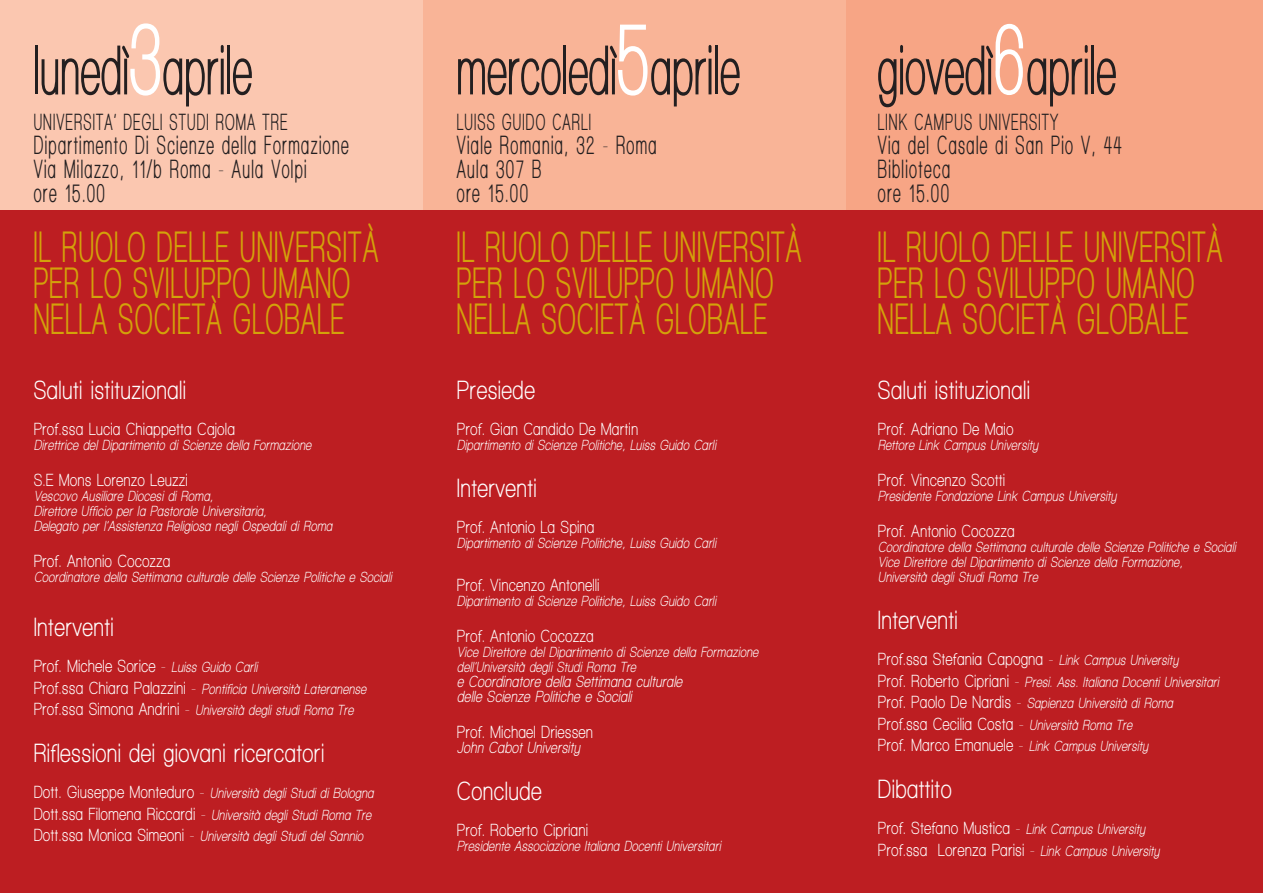
<style>
.page{position:relative;width:1263px;height:893px;background:#fbc7b0}
.page>*{position:absolute;margin:0;border:0;box-sizing:border-box;transform-origin:0 0}
.t1{font:700 ultra-condensed 72px "Walkway";letter-spacing:.025em;color:#231f20}
.t2{font:700 ultra-condensed 45px/36px "Walkway";letter-spacing:.05em;color:#d3a20a}
.t3{font:700 ultra-condensed 27px "Walkway";letter-spacing:.075em;color:#231f20}
.t4{font:700 condensed 27px "Walkway";letter-spacing:.04em;color:#fff}
.t5{font:700 ultra-condensed 24px "Walkway";letter-spacing:.075em;color:#231f20}
.t6{font:700 condensed 18px "Walkway";letter-spacing:.04em;color:#fff}
.t7{font:italic 700 condensed 16.5px "Walkway";color:#fff}
.t8{font:italic 700 condensed 15px "Walkway";letter-spacing:.04em;color:#fff}
.s1{font-size:108px;color:#fff}
.s2{font-style:italic;font-size:15px}
.s3{font-style:normal;font-size:18px}
</style>
<div class="page">
<div style="left:846px;top:0;width:417px;height:893px;background:#f7a585"></div>
<div style="left:423px;top:0;width:423px;height:893px;background:#f9b497"></div>
<div style="left:0;top:210px;width:1263px;height:683px;background:#bd1e22"></div>
<p class="t1" style="left:34px;top:31px;width:219px">lunedì<span class="s1">3</span>aprile</p>
<p class="t5" style="left:34px;top:109px;width:255px">UNIVERSITA’ DEGLI STUDI ROMA TRE</p>
<p class="t3" style="left:34px;top:131px;width:316px">Dipartimento Di Scienze della Formazione</p>
<p class="t3" style="left:34px;top:155px;width:274px">Via Milazzo, 11/b Roma - Aula Volpi</p>
<p class="t3" style="left:34px;top:179px;width:72px">ore 15.00</p>
<p class="t2" style="left:34px;top:229px;width:345px">IL RUOLO DELLE UNIVERSITÀ<br>PER LO SVILUPPO UMANO<br>NELLA SOCIETÀ GLOBALE</p>
<p class="t4" style="left:34px;top:376px;width:153px">Saluti istituzionali</p>
<p class="t6" style="left:34px;top:419px;width:202px">Prof.ssa Lucia Chiappetta Cajola</p>
<p class="t8" style="left:34px;top:437px;width:281px">Direttrice del Dipartimento di Scienze della Formazione</p>
<p class="t6" style="left:34px;top:470px;width:155px">S.E Mons Lorenzo Leuzzi</p>
<p class="t8" style="left:34px;top:488px;width:183px">Vescovo Ausiliare Diocesi di Roma,</p>
<p class="t8" style="left:34px;top:503px;width:237px">Direttore Ufficio per la Pastorale Universitaria,</p>
<p class="t8" style="left:34px;top:518px;width:302px">Delegato per l’Assistenza Relig iosa neg li Ospedali di Roma</p>
<p class="t6" style="left:34px;top:551px;width:138px">Prof. Antonio Cocozza</p>
<p class="t8" style="left:34px;top:569px;width:362px">Coordinatore della Settimana culturale delle Scienze Politiche e Sociali</p>
<p class="t4" style="left:34px;top:613px;width:81px">Interventi</p>
<p class="t6" style="left:34px;top:656px;width:228px">Prof. Michele Sorice - <span class="s2">Luiss Guido Carli</span></p>
<p class="t8" style="left:34px;top:681px;width:336px"><span class="s3">P r o f . s s a C h i a r a P a l a z z i n i -</span> Pontificia Università Lateranense</p>
<p class="t8" style="left:34px;top:702px;width:324px"><span class="s3">P r o f . s s a S i m o n a A n d r i n i -</span> Università degli studi Roma Tre</p>
<p class="t4" style="left:34px;top:739px;width:291px">Riflessioni dei giovani ricercatori</p>
<p class="t8" style="left:34px;top:785px;width:344px"><span class="s3">D o t t . G i u s e p p e M o n t e d u r o -</span> Università degli Studi di Bologna</p>
<p class="t8" style="left:34px;top:807px;width:341px"><span class="s3">Dott.ssa Filomena Riccardi -</span> Università degli Studi Roma Tre</p>
<p class="t8" style="left:34px;top:828px;width:333px"><span class="s3">D o t t . s s a M o n i c a S i m e o n i -</span> Università degli Studi del Sannio</p>
<p class="t1" style="left:457px;top:31px;width:284px">mercoledì<span class="s1">5</span>aprile</p>
<p class="t5" style="left:457px;top:109px;width:135px">LUISS GUIDO CARLI</p>
<p class="t3" style="left:457px;top:131px;width:201px">Viale Romania, 32 - Roma</p>
<p class="t3" style="left:457px;top:155px;width:85px">Aula 307 B</p>
<p class="t3" style="left:457px;top:179px;width:72px">ore 15.00</p>
<p class="t2" style="left:457px;top:229px;width:345px">IL RUOLO DELLE UNIVERSITÀ<br>PER LO SVILUPPO UMANO<br>NELLA SOCIETÀ GLOBALE</p>
<p class="t4" style="left:457px;top:376px;width:79px">Presiede</p>
<p class="t6" style="left:457px;top:419px;width:182px">Prof. Gian Candido De Martin</p>
<p class="t8" style="left:457px;top:437px;width:263px">Dipartimento di Scienze Politiche, Luiss Guido Carli</p>
<p class="t4" style="left:457px;top:473px;width:81px">Interventi</p>
<p class="t6" style="left:457px;top:517px;width:139px">Prof. Antonio La Spina</p>
<p class="t8" style="left:457px;top:535px;width:263px">Dipartimento di Scienze Politiche, Luiss Guido Carli</p>
<p class="t6" style="left:457px;top:575px;width:144px">Prof. Vincenzo Antonelli</p>
<p class="t8" style="left:457px;top:593px;width:263px">Dipartimento di Scienze Politiche, Luiss Guido Carli</p>
<p class="t6" style="left:457px;top:626px;width:138px">Prof. Antonio Cocozza</p>
<p class="t8" style="left:457px;top:644px;width:305px">Vice Direttore del Dipartimento di Scienze della Formazione</p>
<p class="t8" style="left:457px;top:659px;width:183px">dell’Università deg li Studi Roma Tre</p>
<p class="t7" style="left:457px;top:673px;width:229px">e Coordinatore della Settimana culturale</p>
<p class="t7" style="left:457px;top:688px;width:179px">delle Scienze Politiche e Sociali</p>
<p class="t6" style="left:457px;top:722px;width:137px">Prof. Michael Driessen</p>
<p class="t7" style="left:457px;top:739px;width:124px">John Cabot University</p>
<p class="t4" style="left:457px;top:776px;width:86px">Conclude</p>
<p class="t6" style="left:457px;top:820px;width:132px">Prof. Roberto Cipriani</p>
<p class="t8" style="left:457px;top:838px;width:268px">Presidente Associazione Italiana Docenti Universitari</p>
<p class="t1" style="left:878px;top:31px;width:239px">giovedì<span class="s1">6</span>aprile</p>
<p class="t5" style="left:878px;top:109px;width:181px">LINK CAMPUS UNIVERSITY</p>
<p class="t3" style="left:878px;top:131px;width:245px">Via del Casale di San Pio V, 44</p>
<p class="t3" style="left:878px;top:155px;width:73px">Biblioteca</p>
<p class="t3" style="left:878px;top:179px;width:72px">ore 15.00</p>
<p class="t2" style="left:878px;top:229px;width:345px">IL RUOLO DELLE UNIVERSITÀ<br>PER LO SVILUPPO UMANO<br>NELLA SOCIETÀ GLOBALE</p>
<p class="t4" style="left:878px;top:376px;width:153px">Saluti istituzionali</p>
<p class="t6" style="left:878px;top:419px;width:137px">Prof. Adriano De Maio</p>
<p class="t8" style="left:878px;top:437px;width:161px">Rettore Link Campus University</p>
<p class="t6" style="left:878px;top:470px;width:128px">Prof. Vincenzo Scotti</p>
<p class="t8" style="left:878px;top:488px;width:240px">Presidente Fondazione Link Campus University</p>
<p class="t6" style="left:878px;top:521px;width:138px">Prof. Antonio Cocozza</p>
<p class="t8" style="left:878px;top:539px;width:362px">Coordinatore della Settimana culturale delle Scienze Politiche e Sociali</p>
<p class="t8" style="left:878px;top:554px;width:309px">Vice Direttore del Dipartimento di Scienze della Formazione,</p>
<p class="t8" style="left:878px;top:569px;width:164px">Università deg li Studi Roma Tre</p>
<p class="t4" style="left:878px;top:605px;width:81px">Interventi</p>
<p class="t6" style="left:878px;top:649px;width:301px">Prof.ssa Stefania Capogna - <span class="s2">Link Campus University</span></p>
<p class="t8" style="left:878px;top:673px;width:345px"><span class="s3">P r o f . R o b e r t o C i p r i a n i -</span> Presi. Ass. Italiana Docenti Universitari</p>
<p class="t8" style="left:878px;top:695px;width:299px"><span class="s3">P r o f . P a o l o D e N a r d i s -</span> Sapienza Università di Roma</p>
<p class="t6" style="left:878px;top:714px;width:258px">Prof.ssa Cecilia Costa - <span class="s2">Università Roma Tre</span></p>
<p class="t8" style="left:878px;top:738px;width:271px"><span class="s3">P r o f. M a r c o E m a n u e l e -</span> Link Campus University</p>
<p class="t4" style="left:878px;top:775px;width:75px">Dibattito</p>
<p class="t6" style="left:878px;top:818px;width:268px">P r o f . S t e fa n o M u s t i c a - <span class="s2">Link Campus University</span></p>
<p class="t6" style="left:878px;top:840px;width:283px">Prof.ssa Lorenza Parisi - <span class="s2">Link Campus University</span></p>
</div>
